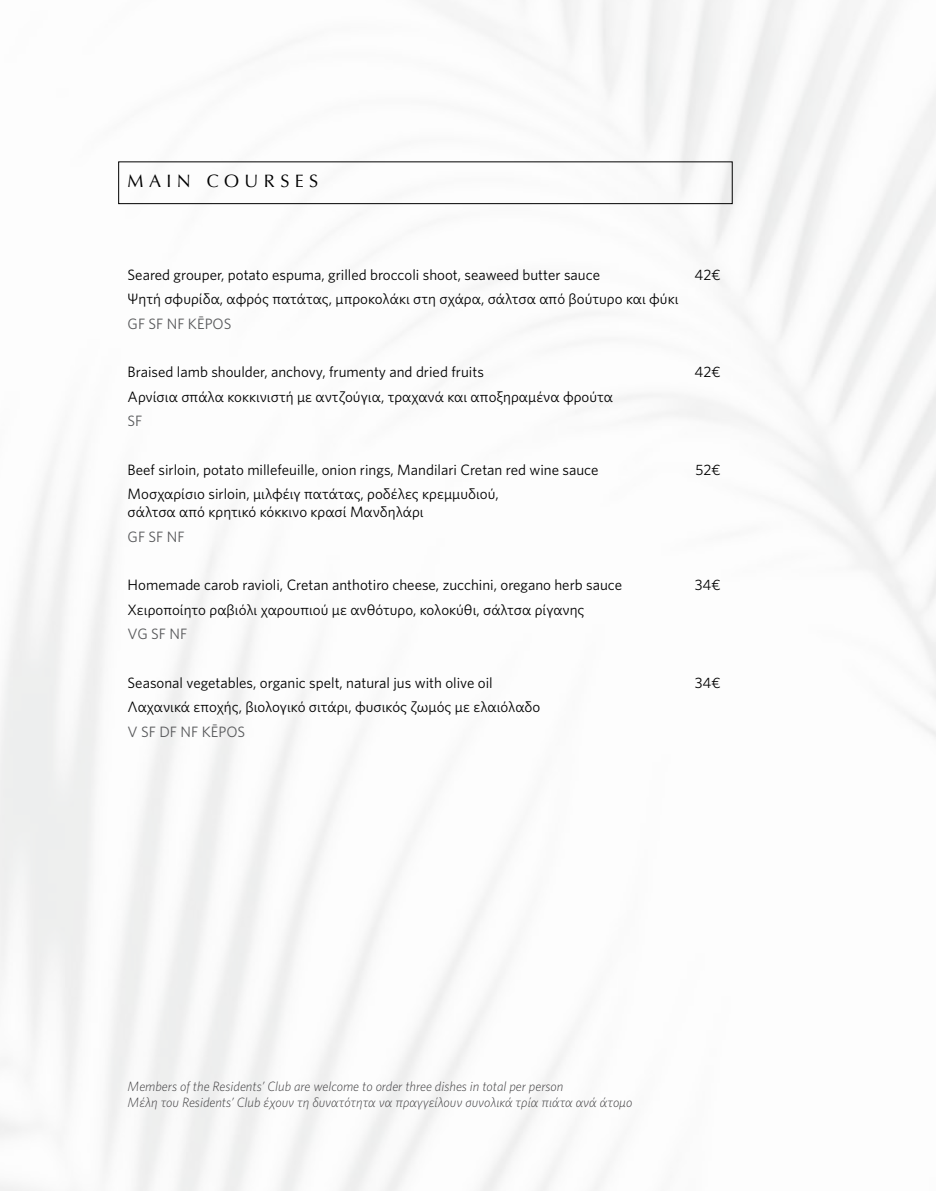
<style>
.page{position:relative;width:936px;height:1191px;background:#fff}
.page>*{position:absolute;margin:0;border:0;box-sizing:border-box;transform-origin:0 0}
.t1{font:18px "Optima";letter-spacing:.3em;color:#000}
.t2{font:15px/18px "Whitney";color:#000}
.t3{font:15px "Whitney";color:#58595b}
.t4{font:italic 300 13.5px/16.2px "Whitney";color:#414042}
</style>
<div class="page">
<img style="left:0;top:0;width:935px;height:1191px">
<div style="left:118px;top:162px;width:614px;height:42px;border:1px solid #000"></div>
<p class="t1" style="left:128px;top:170px;width:192px">MAIN COURSES</p>
<p class="t2" style="left:128px;top:265px;width:474px">Seared grouper, potato espuma, grilled broccoli shoot, seaweed butter sauce</p>
<p class="t2" style="left:694px;top:265px;width:27px">42€</p>
<p class="t2" style="left:128px;top:290px;width:552px">Ψητή σφυρίδα, αφρός πατάτας, μπροκολάκι στη σχάρα, σάλτσα από βούτυρο και φύκι</p>
<p class="t3" style="left:128px;top:313px;width:105px">GF SF NF KĒPOS</p>
<p class="t2" style="left:128px;top:363px;width:358px">Braised lamb shoulder, anchovy, frumenty and dried fruits</p>
<p class="t2" style="left:694px;top:363px;width:27px">42€</p>
<p class="t2" style="left:128px;top:387px;width:487px">Αρνίσια σπάλα κοκκινιστή με αντζούγια, τραχανά και αποξηραμένα φρούτα</p>
<p class="t3" style="left:128px;top:411px;width:16px">SF</p>
<p class="t2" style="left:128px;top:460px;width:472px">Beef sirloin, potato millefeuille, onion rings, Mandilari Cretan red wine sauce</p>
<p class="t2" style="left:695px;top:460px;width:27px">52€</p>
<p class="t2" style="left:128px;top:485px;width:372px">Μοσχαρίσιο sirloin, μιλφέιγ πατάτας, ροδέλες κρεμμυδιού, σάλτσα από κρητικό κόκκινο κρασί Μανδηλάρι</p>
<p class="t3" style="left:128px;top:526px;width:58px">GF SF NF</p>
<p class="t2" style="left:128px;top:576px;width:496px">Homemade carob ravioli, Cretan anthotiro cheese, zucchini, oregano herb sauce</p>
<p class="t2" style="left:694px;top:576px;width:27px">34€</p>
<p class="t2" style="left:128px;top:600px;width:458px">Χειροποίητο ραβιόλι χαρουπιού με ανθότυρο, κολοκύθι, σάλτσα ρίγανης</p>
<p class="t3" style="left:128px;top:624px;width:61px">VG SF NF</p>
<p class="t2" style="left:128px;top:673px;width:366px">Seasonal vegetables, organic spelt, natural jus with olive oil</p>
<p class="t2" style="left:694px;top:673px;width:27px">34€</p>
<p class="t2" style="left:128px;top:698px;width:414px">Λαχανικά εποχής, βιολογικό σιτάρι, φυσικός ζωμός με ελαιόλαδο</p>
<p class="t3" style="left:128px;top:721px;width:119px">V SF DF NF KĒPOS</p>
<p class="t4" style="left:128px;top:1078px;width:506px">Members of the Residents’ Club are welcome to order three dishes in total per person<br>Μέλη του Residents’ Club έχουν τη δυνατότητα να πραγγείλουν συνολικά τρία πιάτα ανά άτομο</p>
</div>
